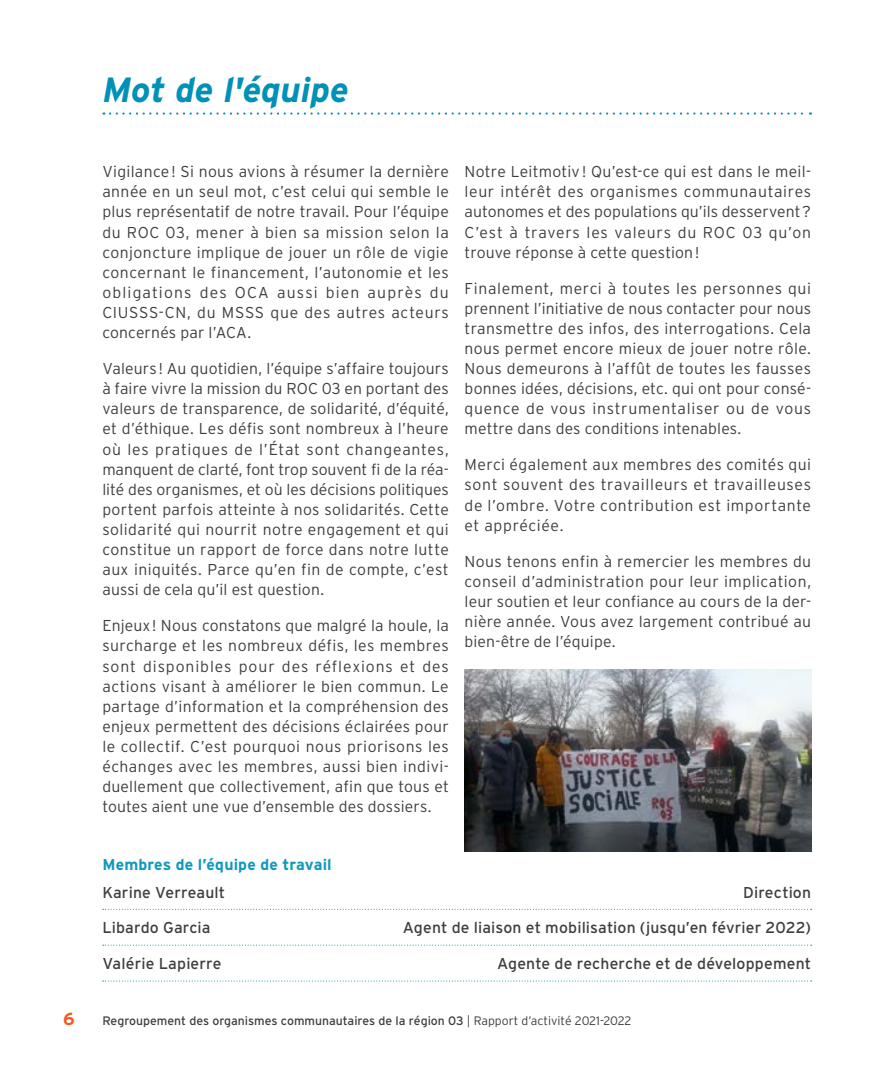
<style>
.page{position:relative;width:882px;height:1071px;background:#fff}
.page>*{position:absolute;margin:0;border:0;box-sizing:border-box;transform-origin:0 0}
.Titre_chapitre{font:italic 700 35px "Interstate";letter-spacing:-.005em;color:#0091b6}
.t1{font:700 17.5px "Interstate";color:#f25b21}
.Txt_courant{font:300 15.75px/20.1px "Interstate";letter-spacing:.015em;color:#3e3e3f;text-align:justify}
.Tableau___Équipes{font:15.75px "Interstate";letter-spacing:.01em;color:#3e3e3f}
.Intertitre{font:700 15.75px "Interstate";letter-spacing:.01em;color:#1299bc}
.t2{font:12.25px "Interstate";color:#3e3e3f}
.s1{font-weight:300}
</style>
<div class="page">
<svg style="left:110px;top:112px;width:701px;height:3px"></svg>
<img style="left:465px;top:670px;width:346px;height:182px">
<svg style="left:103px;top:909px;width:709px;height:1px"></svg>
<svg style="left:103px;top:945px;width:709px;height:1px"></svg>
<svg style="left:103px;top:981px;width:709px;height:1px"></svg>
<p class="Titre_chapitre" style="left:102px;top:71px;width:248px">Mot de l'équipe</p>
<p class="Txt_courant" style="left:102px;top:161px;width:348px">Vigilance ! Si nous avions à résumer la dernière année en un seul mot, c’est celui qui semble le plus représentatif de notre travail. Pour l’équipe du ROC 03, mener à bien sa mission selon la conjoncture implique de jouer un rôle de vigie concernant le financement, l’autonomie et les obligations des OCA aussi bien auprès du CIUSSS-CN, du MSSS que des autres acteurs concernés par l’ACA.</p>
<p class="Txt_courant" style="left:102px;top:358px;width:348px">Valeurs ! Au quotidien, l’équipe s’affaire toujours à faire vivre la mission du ROC 03 en portant des valeurs de transparence, de solidarité, d’équité, et d’éthique. Les défis sont nombreux à l’heure où les pratiques de l’État sont changeantes, manquent de clarté, font trop souvent fi de la réa&shy;lité des organismes, et où les décisions politiques portent parfois atteinte à nos solidarités. Cette solidarité qui nourrit notre engagement et qui constitue un rapport de force dans notre lutte aux iniquités. Parce qu’en fin de compte, c’est aussi de cela qu’il est question.</p>
<p class="Txt_courant" style="left:102px;top:616px;width:348px">Enjeux! Nous constatons que malgré la houle, la surcharge et les nombreux défis, les membres sont disponibles pour des réflexions et des actions visant à améliorer le bien commun. Le partage d’information et la compréhension des enjeux permettent des décisions éclairées pour le collectif. C’est pourquoi nous priorisons les échanges avec les membres, aussi bien indivi&shy;duellement que collectivement, afin que tous et toutes aient une vue d’ensemble des dossiers.</p>
<p class="Txt_courant" style="left:465px;top:161px;width:348px">Notre Leitmotiv ! Qu’est-ce qui est dans le meil&shy;leur intérêt des organismes communautaires autonomes et des populations qu’ils desservent?<br>C’est à travers les valeurs du ROC 03 qu’on trouve réponse à cette question!</p>
<p class="Txt_courant" style="left:465px;top:278px;width:348px">Finalement, merci à toutes les personnes qui prennent l’initiative de nous contacter pour nous transmettre des infos, des interrogations. Cela nous permet encore mieux de jouer notre rôle.<br>Nous demeurons à l’affût de toutes les fausses bonnes idées, décisions, etc. qui ont pour consé&shy;quence de vous instrumentaliser ou de vous mettre dans des conditions intenables.</p>
<p class="Txt_courant" style="left:465px;top:455px;width:348px">Merci également aux membres des comités qui sont souvent des travailleurs et travailleuses de l’ombre. Votre contribution est importante et appréciée.</p>
<p class="Txt_courant" style="left:465px;top:551px;width:348px">Nous tenons enfin à remercier les membres du conseil d’administration pour leur implication, leur soutien et leur confiance au cours de la der&shy;nière année. Vous avez largement contribué au bien-être de l’équipe.</p>
<p class="Intertitre" style="left:102px;top:855px;width:231px">Membres de l’équipe de travail</p>
<p class="Tableau___Équipes" style="left:102px;top:883px;width:124px">Karine Verreault</p>
<p class="Tableau___Équipes" style="left:743px;top:883px;width:69px">Direction</p>
<p class="Tableau___Équipes" style="left:102px;top:919px;width:110px">Libardo Garcia</p>
<p class="Tableau___Équipes" style="left:403px;top:919px;width:410px">Agent de liaison et mobilisation (jusqu’en février 2022)</p>
<p class="Tableau___Équipes" style="left:102px;top:955px;width:121px">Valérie Lapierre</p>
<p class="Tableau___Équipes" style="left:497px;top:955px;width:315px">Agente de recherche et de développement</p>
<p class="t1" style="left:63px;top:1009px;width:13px">6</p>
<p class="t2" style="left:102px;top:1014px;width:531px">Regroupement des organismes communautaires de la région 03 <span class="s1">| Rapport d’activité 2021-2022</span></p>
</div>
